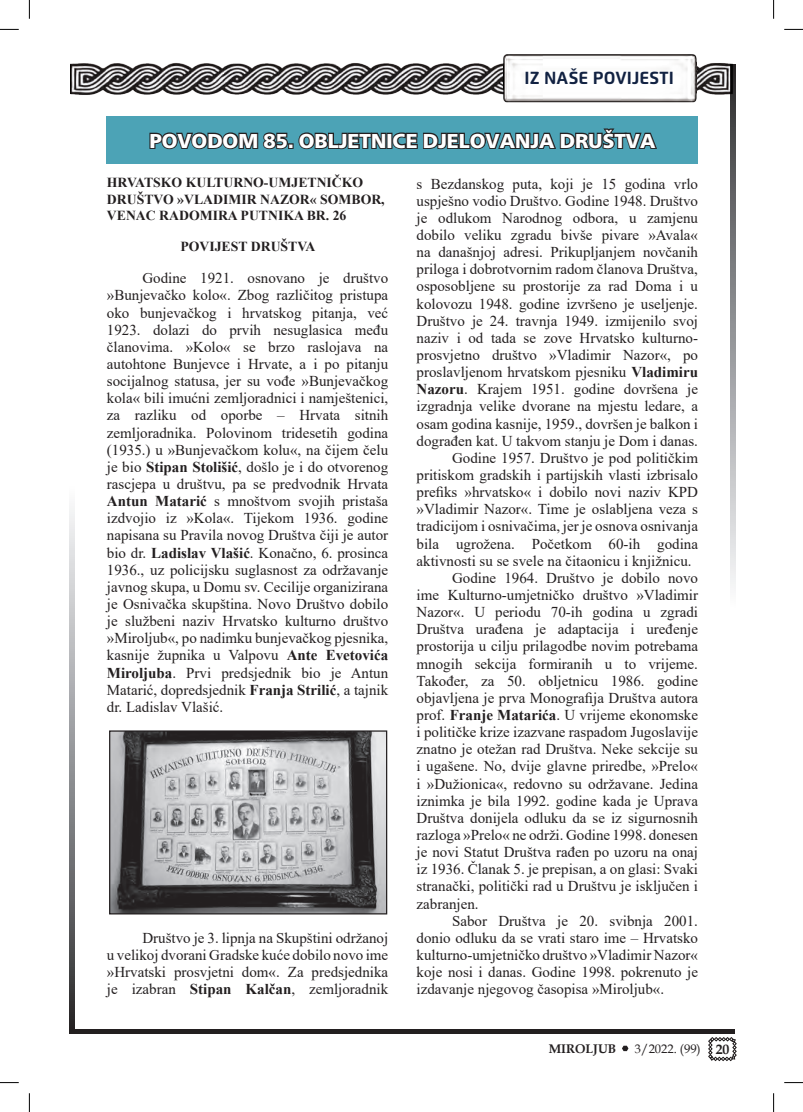
<style>
.page{position:relative;width:803px;height:1112px;background:#fff}
.page>*{position:absolute;margin:0;border:0;box-sizing:border-box;transform-origin:0 0}
.t1{font:900 20px "Frutiger Neue LT";color:#fff}
.t2{font:700 17.5px "Flexo";letter-spacing:.005em;color:#122242}
.t3{font:15px/17.1px "Times New Roman";color:#231f20;text-align:justify}
.t4{font:700 13.75px/16.2px "Times New Roman";color:#231f20}
.t5{font:700 13.75px "Book Antiqua";color:#231f20}
.t6{font:12.5px "Book Antiqua";color:#231f20}
.t7{font:700 12.5px "Book Antiqua";color:#231f20}
.s1{font-weight:700}
</style>
<div class="page">
<img style="left:71px;top:56px;width:662px;height:48px">
<svg style="left:71px;top:508px;width:3px;height:520px;background:#8f9093"></svg>
<svg style="left:69px;top:507px;width:1px;height:520px"></svg>
<hr style="left:69px;top:1030px;width:666px;height:3px;background:#231f20">
<hr style="left:69px;top:1028px;width:665px;height:1px;background:#231f20">
<svg style="left:731px;top:64px;width:3px;height:522px;background:#8e8f91"></svg>
<svg style="left:735px;top:65px;width:1px;height:522px"></svg>
<img style="left:504px;top:55px;width:192px;height:47px">
<svg style="left:708px;top:1037px;width:29px;height:23px"></svg>
<svg style="left:622px;top:1045px;width:6px;height:5px"></svg>
<img style="left:111px;top:732px;width:274px;height:180px">
<div style="left:109px;top:730px;width:278px;height:184px;border:1px solid #231f20"></div>
<div style="left:107px;top:116px;width:591px;height:48px;background:#4ca3b6"></div>
<svg style="left:149px;top:128px;width:508px;height:22px"></svg>
<svg style="left:0;top:29px;width:19px;height:1px"></svg>
<svg style="left:784px;top:29px;width:19px;height:1px"></svg>
<svg style="left:0;top:1082px;width:19px;height:1px"></svg>
<svg style="left:784px;top:1082px;width:19px;height:1px"></svg>
<svg style="left:29px;top:0;width:1px;height:19px"></svg>
<svg style="left:29px;top:1093px;width:1px;height:18px"></svg>
<svg style="left:773px;top:0;width:1px;height:19px"></svg>
<svg style="left:773px;top:1093px;width:1px;height:18px"></svg>
<p class="t2" style="left:525px;top:67px;width:151px">IZ NAŠE POVIJESTI</p>
<p class="t1" style="left:149px;top:129px;width:508px">POVODOM 85. OBLJETNICE DJELOVANJA DRUŠTVA</p>
<p class="t4" style="left:107px;top:174px;width:279px">HRVATSKO KULTURNO-UMJETNIČKO<br>DRUŠTVO »VLADIMIR NAZOR« SOMBOR,<br>VENAC RADOMIRA PUTNIKA BR. 26</p>
<p class="t4" style="left:180px;top:238px;width:137px">POVIJEST DRUŠTVA</p>
<p class="t3" style="left:107px;top:269px;width:283px;text-indent:35px">Godine 1921. osnovano je društvo »Bunjevačko kolo«. Zbog različitog pristupa oko bunjevačkog i hrvatskog pitanja, već 1923. dolazi do prvih nesuglasica među članovima. »Kolo« se brzo raslojava na autohtone Bunjevce i Hrvate, a i po pitanju socijalnog statusa, jer su vođe »Bunjevačkog kola« bili imućni zemljoradnici i namještenici, za razliku od oporbe – Hrvata sitnih zemljoradnika. Polovinom tridesetih godina (1935.) u »Bunjevačkom kolu«, na čijem čelu je bio <span class="s1">Stipan Stolišić</span>, došlo je i do otvorenog rascjepa u društvu, pa se predvodnik Hrvata <span class="s1">Antun Matarić</span> s mnoštvom svojih pristaša izdvojio iz »Kola«. Tijekom 1936. godine napisana su Pravila novog Društva čiji je autor bio dr. <span class="s1">Ladislav Vlašić</span>. Konačno, 6. prosinca 1936., uz policijsku suglasnost za održavanje javnog skupa, u Domu sv. Cecilije organizirana je Osnivačka skupština. Novo Društvo dobilo je službeni naziv Hrvatsko kulturno društvo »Miroljub«, po nadimku bunjevačkog pjesnika, kasnije župnika u Valpovu <span class="s1">Ante Evetovića Miroljuba</span>. Prvi predsjednik bio je Antun Matarić, dopredsjednik <span class="s1">Franja Strilić</span>, a tajnik dr. Ladislav Vlašić.</p>
<p class="t3" style="left:107px;top:928px;width:283px;text-indent:35px">Društvo je 3. lipnja na Skupštini održanoj u velikoj dvorani Gradske kuće dobilo novo ime »Hrvatski prosvjetni dom«. Za predsjednika je izabran <span class="s1">Stipan Kalčan</span>, zemljoradnik</p>
<p class="t3" style="left:417px;top:174px;width:283px">s Bezdanskog puta, koji je 15 godina vrlo uspješno vodio Društvo. Godine 1948. Društvo je odlukom Narodnog odbora, u zamjenu dobilo veliku zgradu bivše pivare »Avala« na današnjoj adresi. Prikupljanjem novčanih priloga i dobrotvornim radom članova Društva, osposobljene su prostorije za rad Doma i u kolovozu 1948. godine izvršeno je useljenje.<br>Društvo je 24. travnja 1949. izmijenilo svoj naziv i od tada se zove Hrvatsko kulturno&shy;prosvjetno društvo »Vladimir Nazor«, po proslavljenom hrvatskom pjesniku <span class="s1">Vladimiru Nazoru</span>. Krajem 1951. godine dovršena je izgradnja velike dvorane na mjestu ledare, a osam godina kasnije, 1959., dovršen je balkon i dograđen kat. U takvom stanju je Dom i danas.</p>
<p class="t3" style="left:417px;top:448px;width:283px;text-indent:35px">Godine 1957. Društvo je pod političkim pritiskom gradskih i partijskih vlasti izbrisalo prefiks »hrvatsko« i dobilo novi naziv KPD »Vladimir Nazor«. Time je oslabljena veza s tradicijom i osnivačima, jer je osnova osnivanja bila ugrožena. Početkom 60-ih godina aktivnosti su se svele na čitaonicu i knjižnicu.</p>
<p class="t3" style="left:417px;top:568px;width:283px;text-indent:35px">Godine 1964. Društvo je dobilo novo ime Kulturno-umjetničko društvo »Vladimir Nazor«. U periodu 70-ih godina u zgradi Društva urađena je adaptacija i uređenje prostorija u cilju prilagodbe novim potrebama mnogih sekcija formiranih u to vrijeme.<br>Također, za 50. obljetnicu 1986. godine objavljena je prva Monografija Društva autora prof. <span class="s1">Franje Matarića</span>. U vrijeme ekonomske i političke krize izazvane raspadom Jugoslavije znatno je otežan rad Društva. Neke sekcije su i ugašene. No, dvije glavne priredbe, »Prelo« i »Dužionica«, redovno su održavane. Jedina iznimka je bila 1992. godine kada je Uprava Društva donijela odluku da se iz sigurnosnih razloga »Prelo« ne održi. Godine 1998. donesen je novi Statut Društva rađen po uzoru na onaj iz 1936. Članak 5. je prepisan, a on glasi: Svaki stranački, politički rad u Društvu je isključen i zabranjen.</p>
<p class="t3" style="left:417px;top:911px;width:283px;text-indent:35px">Sabor Društva je 20. svibnja 2001. donio odluku da se vrati staro ime – Hrvatsko kulturno-umjetničko društvo »Vladimir Nazor« koje nosi i danas. Godine 1998. pokrenuto je izdavanje njegovog časopisa »Miroljub«.</p>
<p class="t7" style="left:549px;top:1039px;width:69px">MIROLJUB</p>
<p class="t6" style="left:635px;top:1039px;width:67px">3/2022. (99)</p>
<p class="t5" style="left:716px;top:1039px;width:15px">20</p>
</div>
